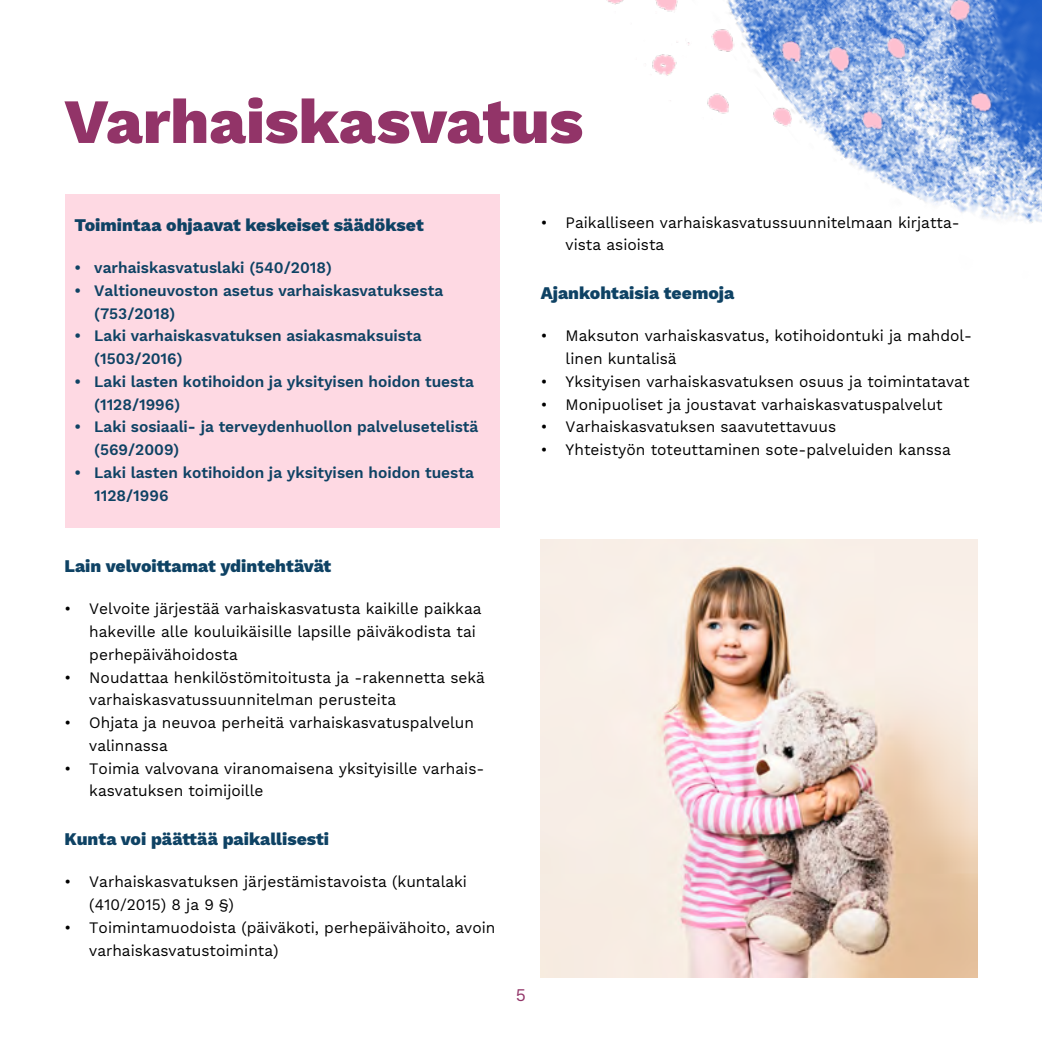
<style>
.page{position:relative;width:1042px;height:1042px;background:#fff}
.page>*{position:absolute;margin:0;border:0;box-sizing:border-box;transform-origin:0 0}
.OTS{font:800 63px "Work Sans";color:#923468}
.Vots2{font:800 17.5px "Work Sans";color:#0e4264}
.t1{font:17.5px "Work Sans";color:#923468}
.t2{font:15.75px/22.8px "Work Sans";color:#000}
.t3{font:600 15.75px/22.8px "Work Sans";color:#0e4264}
</style>
<div class="page">
<div style="left:65px;top:194px;width:435px;height:333px;background:#fed9e3"></div>
<img style="left:541px;top:539px;width:436px;height:438px">
<img style="left:957px;top:208px;width:85px;height:15px">
<img style="left:606px;top:0;width:436px;height:208px">
<p class="OTS" style="left:64px;top:85px;width:520px">Varhaiskasvatus</p>
<p class="Vots2" style="left:74px;top:215px;width:351px">Toimintaa ohjaavat keskeiset säädökset</p>
<p class="t3" style="left:74px;top:257px;width:259px">• varhaiskasvatuslaki (540/2018)</p>
<p class="t3" style="left:94px;top:280px;width:350px;text-indent:-20px">• Valtioneuvoston asetus varhaiskasvatuksesta (753/2018)</p>
<p class="t3" style="left:94px;top:325px;width:329px;text-indent:-20px">• Laki varhaiskasvatuksen asiakasmaksuista (1503/2016)</p>
<p class="t3" style="left:94px;top:371px;width:381px;text-indent:-20px">• Laki lasten kotihoidon ja yksityisen hoidon tuesta (1128/1996)</p>
<p class="t3" style="left:94px;top:416px;width:386px;text-indent:-20px">• Laki sosiaali- ja terveydenhuollon palvelusetelistä (569/2009)</p>
<p class="t3" style="left:94px;top:462px;width:381px;text-indent:-20px">• Laki lasten kotihoidon ja yksityisen hoidon tuesta<br>1128/1996</p>
<p class="t2" style="left:566px;top:211px;width:395px;text-indent:-25px">• Paikalliseen varhaiskasvatussuunnitelmaan kirjatta&shy;vista asioista</p>
<p class="Vots2" style="left:541px;top:283px;width:195px">Ajankohtaisia teemoja</p>
<p class="t2" style="left:566px;top:325px;width:408px;text-indent:-25px">• Maksuton varhaiskasvatus, kotihoidontuki ja mahdol&shy;linen kuntalisä</p>
<p class="t2" style="left:541px;top:371px;width:430px">• Yksityisen varhaiskasvatuksen osuus ja toimintatavat</p>
<p class="t2" style="left:541px;top:393px;width:403px">• Monipuoliset ja joustavat varhaiskasvatuspalvelut</p>
<p class="t2" style="left:541px;top:416px;width:297px">• Varhaiskasvatuksen saavutettavuus</p>
<p class="t2" style="left:541px;top:439px;width:411px">• Yhteistyön toteuttaminen sote-palveluiden kanssa</p>
<p class="Vots2" style="left:64px;top:556px;width:268px">Lain velvoittamat ydintehtävät</p>
<p class="t2" style="left:89px;top:598px;width:394px;text-indent:-25px">• Velvoite järjestää varhaiskasvatusta kaikille paikkaa hakeville alle kouluikäisille lapsille päiväkodista tai perhepäivähoidosta</p>
<p class="t2" style="left:89px;top:666px;width:397px;text-indent:-25px">• Noudattaa henkilöstömitoitusta ja -rakennetta sekä varhaiskasvatussuunnitelman perusteita</p>
<p class="t2" style="left:89px;top:712px;width:386px;text-indent:-25px">• Ohjata ja neuvoa perheitä varhaiskasvatuspalvelun valinnassa</p>
<p class="t2" style="left:89px;top:757px;width:397px;text-indent:-25px">• Toimia valvovana viranomaisena yksityisille varhais&shy;kasvatuksen toimijoille</p>
<p class="Vots2" style="left:64px;top:829px;width:266px">Kunta voi päättää paikallisesti</p>
<p class="t2" style="left:89px;top:871px;width:379px;text-indent:-25px">• Varhaiskasvatuksen järjestämistavoista (kuntalaki (410/2015) 8 ja 9 §)</p>
<p class="t2" style="left:89px;top:917px;width:408px;text-indent:-25px">• Toimintamuodoista (päiväkoti, perhepäivähoito, avoin varhaiskasvatustoiminta)</p>
<p class="t1" style="left:516px;top:985px;width:12px">5</p>
</div>
